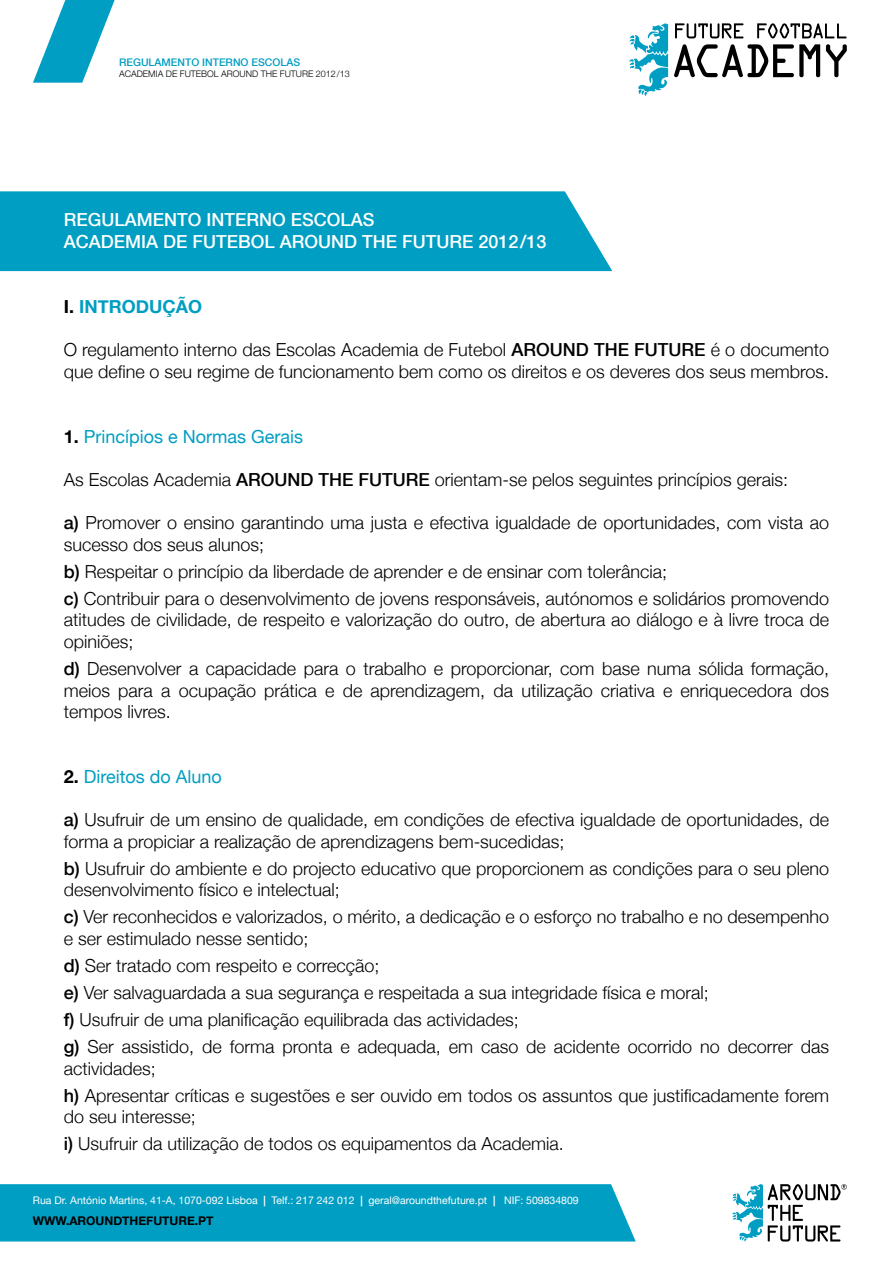
<style>
.page{position:relative;width:893px;height:1263px;background:#fff}
.page>*{position:absolute;margin:0;border:0;box-sizing:border-box;transform-origin:0 0}
.t1{font:300 18px/21.6px "Helvetica Neue";color:#000}
.t2{font:500 18px/21.6px "Helvetica Neue";color:#fff}
.t3{font:18px "Helvetica Neue";color:#009ec2}
.t4{font:500 18px "Helvetica Neue";color:#000}
.t5{font:700 18px "Helvetica Neue";color:#009ec2}
.t6{font:700 12px "Helvetica Neue";color:#000}
.t7{font:10.5px "Helvetica Neue";color:#fff}
.t8{font:500 10.5px "Helvetica Neue";color:#009ec2}
.t9{font:300 9px "Helvetica Neue";color:#000}
.s1{color:#000}
.s2{font-weight:500}
.s3{font-weight:700;color:#000}
.s4{font-weight:700}
</style>
<div class="page">
<svg style="left:732px;top:1184px;width:115px;height:58px"></svg>
<svg style="left:629px;top:23px;width:39px;height:73px"></svg>
<svg style="left:675px;top:23px;width:68px;height:15px"></svg>
<svg style="left:757px;top:23px;width:90px;height:15px"></svg>
<svg style="left:674px;top:44px;width:146px;height:33px"></svg>
<svg style="left:826px;top:44px;width:21px;height:33px"></svg>
<svg style="left:33px;top:0;width:82px;height:83px"></svg>
<div style="left:0;top:1184px;width:636px;height:57px;background:#009ec2"></div>
<div style="left:0;top:191px;width:612px;height:80px;background:#009ec2"></div>
<p class="t8" style="left:119px;top:56px;width:183px">REGULAMENTO INTERNO ESCOLAS</p>
<p class="t9" style="left:119px;top:68px;width:232px">Academia de Futebol Around The Future 2012/13</p>
<p class="t2" style="left:64px;top:209px;width:484px">REGULAMENTO INTERNO ESCOLAS<br>ACADEMIA DE FUTEBOL AROUND THE FUTURE 2012/13</p>
<p class="t5" style="left:64px;top:296px;width:35px"><span class="s1">I.</span> INTRODU</p>
<p class="t5" style="left:162px;top:296px;width:40px">ÇÃO</p>
<p class="t1" style="left:64px;top:339px;width:487px">O regulamento interno das Escolas Academia de Futebol <span class="s2">AROUND</span></p>
<p class="t4" style="left:594px;top:339px;width:13px">THE</p>
<p class="t4" style="left:634px;top:339px;width:24px">FUTU</p>
<p class="t1" style="left:64px;top:339px;width:767px;text-align:right"><span class="s2">RE</span> é o documento<br>que define o seu regime de funcionamento bem como os direitos e os deveres dos seus membros.</p>
<p class="t3" style="left:64px;top:426px;width:241px"><span class="s3">1.</span> Princípios e Normas Gerais</p>
<p class="t1" style="left:64px;top:468px;width:211px">As Escolas Academia <span class="s2">AROUND</span></p>
<p class="t4" style="left:318px;top:469px;width:13px">THE</p>
<p class="t4" style="left:359px;top:469px;width:24px">FUTU</p>
<p class="t1" style="left:406px;top:468px;width:384px"><span class="s2">RE</span> orientam-se pelos seguintes princípios gerais:</p>
<p class="t1" style="left:64px;top:511px;width:767px"><span class="s2">A)</span> Promover o ensino garantindo uma justa e efectiva igualdade de oportunidades, com vista ao sucesso dos seus alunos;</p>
<p class="t1" style="left:64px;top:557px;width:767px;line-height:27px"><span class="s2">B)</span> Respeitar o princípio da liberdade de aprender e de ensinar com tolerância;<br><span class="s2">C)</span> Contribuir para o desenvolvimento de jovens responsáveis, autónomos e solidários promovendo</p>
<p class="t1" style="left:64px;top:609px;width:767px">atitudes de civilidade, de respeito e valorização do outro, de abertura ao diálogo e à livre troca de opiniões;</p>
<p class="t1" style="left:64px;top:657px;width:767px;text-align:justify"><span class="s2">D)</span> Desenvolver a capacidade para o trabalho e proporcionar, com base numa sólida formação, meios para a ocupação prática e de aprendizagem, da utilização criativa e enriquecedora dos tempos livres.</p>
<p class="t3" style="left:64px;top:766px;width:160px"><span class="s3">2.</span> Direitos do Aluno</p>
<p class="t1" style="left:64px;top:808px;width:767px"><span class="s2">A)</span> Usufruir de um ensino de qualidade, em condições de efectiva igualdade de oportunidades, de forma a propiciar a realização de aprendizagens bem-sucedidas;</p>
<p class="t1" style="left:64px;top:857px;width:767px"><span class="s2">B)</span> Usufruir do ambiente e do projecto educativo que proporcionem as condições para o seu pleno desenvolvimento físico e intelectual;</p>
<p class="t1" style="left:64px;top:906px;width:767px"><span class="s2">C)</span> Ver reconhecidos e valorizados, o mérito, a dedicação e o esforço no trabalho e no desempenho e ser estimulado nesse sentido;</p>
<p class="t1" style="left:64px;top:952px;width:767px;line-height:27px"><span class="s2">D)</span> Ser tratado com respeito e correcção;<br><span class="s2">E)</span> Ver salvaguardada a sua segurança e respeitada a sua integridade física e moral;<br><span class="s2">F)</span> Usufruir de uma planificação equilibrada das actividades;<br><span class="s2">G)</span> Ser assistido, de forma pronta e adequada, em caso de acidente ocorrido no decorrer das</p>
<p class="t1" style="left:64px;top:1054px;width:767px;line-height:27px">actividades;<br><span class="s2">H)</span> Apresentar críticas e sugestões e ser ouvido em todos os assuntos que justificadamente forem</p>
<p class="t1" style="left:64px;top:1103px;width:502px;line-height:27px">do seu interesse;<br><span class="s2">I)</span> Usufruir da utilização de todos os equipamentos da Academia.</p>
<p class="t7" style="left:33px;top:1194px;width:547px">Rua Dr. António Martins, 41-A, 1070-092 Lisboa <span class="s4">|</span> Telf.: 217 242 012 <span class="s4">|</span> geral@aroundthefuture.pt <span class="s4">|</span> NIF: 509834809</p>
<p class="t6" style="left:33px;top:1213px;width:182px">WWW.AROUNDTHEFUTURE.PT</p>
</div>
